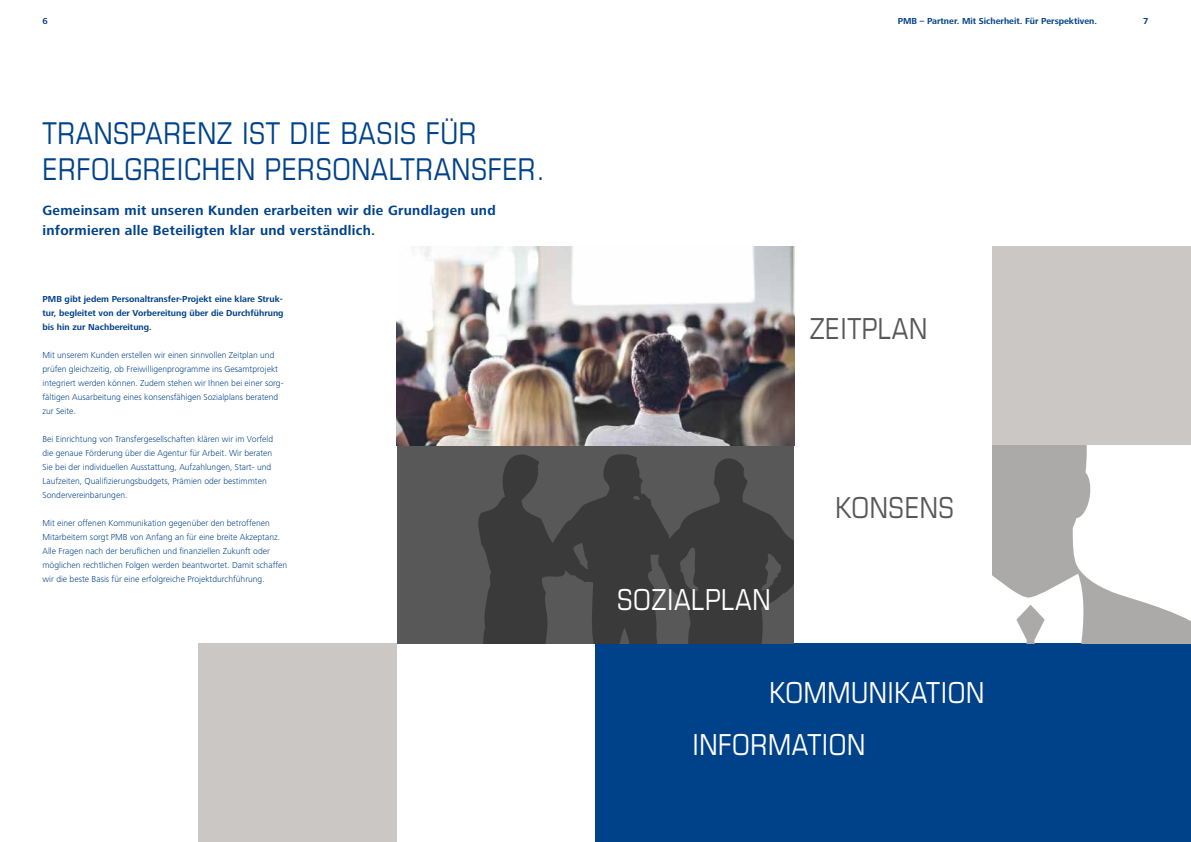
<style>
.page{position:relative;width:1191px;height:842px;background:#fff}
.page>*{position:absolute;margin:0;border:0;box-sizing:border-box;transform-origin:0 0}
.t1{font:condensed 30px/36px "Eurostile LT";letter-spacing:.02em;color:#004289}
.t2{font:condensed 28.9px "Eurostile LT";letter-spacing:.02em;color:#fff}
.t3{font:condensed 28.9px "Eurostile LT";letter-spacing:.02em;color:#585858}
.t4{font:700 14px/20px "Frutiger Next LT";letter-spacing:.02em;color:#004289}
.t5{font:300 9px/14px "Frutiger Next LT";color:#004289}
.t6{font:700 9px/14px "Frutiger Next LT";color:#004289;text-align:justify}
</style>
<div class="page">
<div style="left:595px;top:643px;width:596px;height:199px;background:#004289"></div>
<div style="left:992px;top:247px;width:199px;height:198px;background:#cac7c4"></div>
<div style="left:198px;top:643px;width:199px;height:199px;background:#cac7c4"></div>
<div style="left:397px;top:445px;width:397px;height:198px;background:#585858"></div>
<svg style="left:478px;top:454px;width:316px;height:189px"></svg>
<img style="left:397px;top:247px;width:397px;height:198px">
<svg style="left:992px;top:445px;width:199px;height:198px"></svg>
<p class="t6" style="left:43px;top:14px;width:7px">6</p>
<h1 class="t1" style="left:43px;top:114px;width:503px">TRANSPARENZ IST DIE BASIS FÜR<br>ERFOLGREICHEN PERSONALTRANSFER.</h1>
<h3 class="t4" style="left:43px;top:200px;width:454px">Gemeinsam mit unseren Kunden erarbeiten wir die Grundlagen und informieren alle Beteiligten klar und verständlich.</h3>
<p class="t6" style="left:43px;top:292px;width:243px">PMB gibt jedem Personaltransfer-Projekt eine klare Struk&shy;tur, begleitet von der Vorbereitung über die Durchführung bis hin zur Nachbereitung.</p>
<p class="t5" style="left:43px;top:348px;width:242px">Mit unserem Kunden erstellen wir einen sinnvollen Zeitplan und prüfen gleichzeitig, ob Freiwilligenprogramme ins Gesamtprojekt integriert werden können. Zudem stehen wir Ihnen bei einer sorg&shy;fältigen Ausarbeitung eines konsensfähigen Sozialplans beratend zur Seite.</p>
<p class="t5" style="left:43px;top:432px;width:232px">Bei Einrichtung von Transfergesellschaften klären wir im Vorfeld die genaue Förderung über die Agentur für Arbeit. Wir beraten Sie bei der individuellen Ausstattung, Aufzahlungen, Start- und Laufzeiten, Qualifizierungsbudgets, Prämien oder bestimmten Sondervereinbarungen.</p>
<p class="t5" style="left:43px;top:516px;width:246px">Mit einer offenen Kommunikation gegenüber den betroffenen Mitarbeitern sorgt PMB von Anfang an für eine breite Akzeptanz.<br>Alle Fragen nach der beruflichen und finanziellen Zukunft oder möglichen rechtlichen Folgen werden beantwortet. Damit schaffen wir die beste Basis für eine erfolgreiche Projektdurchführung.</p>
<p class="t6" style="left:897px;top:14px;width:201px">PMB – Partner. Mit Sicherheit. Für Perspektiven.</p>
<p class="t6" style="left:1143px;top:14px;width:7px">7</p>
<h2 class="t3" style="left:809px;top:312px;width:119px">ZEITPLAN</h2>
<h2 class="t2" style="left:617px;top:583px;width:155px">SOZIALPLAN</h2>
<h2 class="t3" style="left:835px;top:490px;width:120px">KONSENS</h2>
<h2 class="t2" style="left:769px;top:675px;width:216px">KOMMUNIKATION</h2>
<h2 class="t2" style="left:692px;top:727px;width:174px">INFORMATION</h2>
</div>
